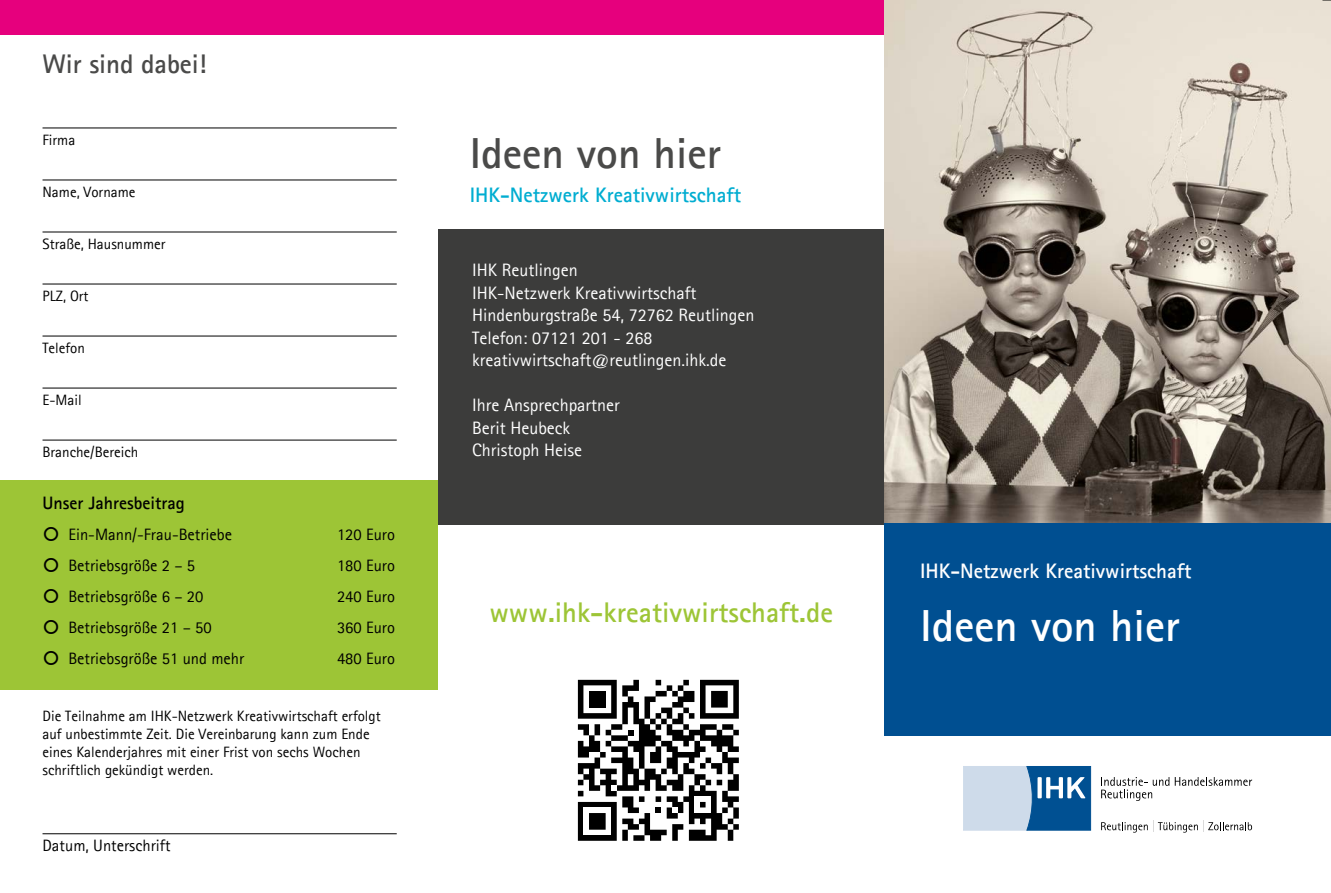
<style>
.page{position:relative;width:1331px;height:893px;background:#fff}
.page>*{position:absolute;margin:0;border:0;box-sizing:border-box;transform-origin:0 0}
.t1{font:700 45px "Agfa Rotis Sans Serif";color:#fff}
.t2{font:700 43.5px "Agfa Rotis Sans Serif";color:#4a4a49}
.t3{font:700 28.5px "Agfa Rotis Sans Serif";color:#9dc536}
.t4{font:700 27px "Agfa Rotis Sans Serif";letter-spacing:-.005em;color:#4a4a49}
.t5{font:700 21px "Agfa Rotis Sans Serif";color:#00add1}
.t6{font:700 21px "Agfa Rotis Sans Serif";color:#fff}
.t7{font:18px/22.5px "Agfa Rotis Sans Serif";color:#fff}
.t8{font:700 18px "Agfa Rotis Sans Serif";color:#000}
.t9{font:16.5px "Agfa Rotis Sans Serif";color:#000}
.t10{font:15px/18px "Agfa Rotis Sans Serif";color:#000}
</style>
<div class="page">
<div style="left:0;top:481px;width:438px;height:209px;background:#9dc536"></div>
<div style="left:438px;top:229px;width:446px;height:295px;background:#3c3c3b"></div>
<div style="left:0;top:0;width:884px;height:34px;background:#e6007d"></div>
<svg style="left:1175px;top:777px;width:77px;height:9px"></svg>
<svg style="left:1101px;top:777px;width:68px;height:24px"></svg>
<svg style="left:963px;top:766px;width:128px;height:64px;background:#7ba3c6"></svg>
<svg style="left:1101px;top:820px;width:151px;height:13px"></svg>
<hr style="left:43px;top:128px;width:354px;height:1px;background:#000">
<hr style="left:43px;top:180px;width:354px;height:1px;background:#000">
<hr style="left:43px;top:232px;width:354px;height:1px;background:#000">
<hr style="left:43px;top:284px;width:354px;height:1px;background:#000">
<hr style="left:43px;top:336px;width:354px;height:1px;background:#000">
<hr style="left:43px;top:388px;width:354px;height:1px;background:#000">
<hr style="left:43px;top:440px;width:354px;height:1px;background:#000">
<hr style="left:43px;top:833px;width:354px;height:1px;background:#000">
<img style="left:884px;top:0;width:447px;height:523px">
<div style="left:884px;top:523px;width:447px;height:213px;background:#004f91"></div>
<svg style="left:578px;top:680px;width:161px;height:161px"></svg>
<h3 class="t4" style="left:43px;top:47px;width:166px">Wir sind dabei!</h3>
<p class="t10" style="left:43px;top:131px;width:34px">Firma</p>
<p class="t10" style="left:43px;top:183px;width:95px">Name, Vorname</p>
<p class="t10" style="left:43px;top:235px;width:125px">Straße, Hausnummer</p>
<p class="t10" style="left:43px;top:287px;width:48px">PLZ, Ort</p>
<p class="t10" style="left:43px;top:339px;width:44px">Telefon</p>
<p class="t10" style="left:43px;top:391px;width:41px">E-Mail</p>
<p class="t10" style="left:43px;top:443px;width:97px">Branche/Bereich</p>
<p class="t8" style="left:43px;top:491px;width:144px">Unser Jahresbeitrag</p>
<p class="t9" style="left:68px;top:524px;width:165px">Ein-Mann/-Frau-Betriebe</p>
<p class="t9" style="left:337px;top:524px;width:60px">120 Euro</p>
<p class="t9" style="left:68px;top:555px;width:128px">Betriebsgröße 2 – 5</p>
<p class="t9" style="left:337px;top:555px;width:60px">180 Euro</p>
<p class="t9" style="left:68px;top:586px;width:137px">Betriebsgröße 6 – 20</p>
<p class="t9" style="left:337px;top:586px;width:60px">240 Euro</p>
<p class="t9" style="left:68px;top:617px;width:145px">Betriebsgröße 21 – 50</p>
<p class="t9" style="left:337px;top:617px;width:60px">360 Euro</p>
<p class="t9" style="left:68px;top:648px;width:177px">Betriebsgröße 51 und mehr</p>
<p class="t9" style="left:337px;top:648px;width:60px">480 Euro</p>
<p class="t10" style="left:43px;top:707px;width:340px">Die Teilnahme am IHK-Netzwerk Kreativwirtschaft erfolgt auf unbestimmte Zeit. Die Vereinbarung kann zum Ende eines Kalenderjahres mit einer Frist von sechs Wochen schriftlich gekündigt werden.</p>
<p class="t9" style="left:43px;top:835px;width:130px">Datum, Unterschrift</p>
<h2 class="t2" style="left:470px;top:126px;width:253px">Ideen von hier</h2>
<h3 class="t5" style="left:470px;top:181px;width:273px">IHK-Netzwerk Kreativwirtschaft</h3>
<p class="t7" style="left:472px;top:258px;width:284px">IHK Reutlingen<br>IHK-Netzwerk Kreativwirtschaft<br>Hindenburgstraße 54, 72762 Reutlingen<br>Telefon: 07121 201 - 268 kreativwirtschaft@reutlingen.ihk.de</p>
<p class="t7" style="left:472px;top:393px;width:149px">Ihre Ansprechpartner<br>Berit Heubeck<br>Christoph Heise</p>
<h3 class="t3" style="left:489px;top:595px;width:345px">www.ihk-kreativwirtschaft.de</h3>
<h3 class="t6" style="left:920px;top:558px;width:273px">IHK-Netzwerk Kreativwirtschaft</h3>
<h1 class="t1" style="left:920px;top:597px;width:261px">Ideen von hier</h1>
</div>
